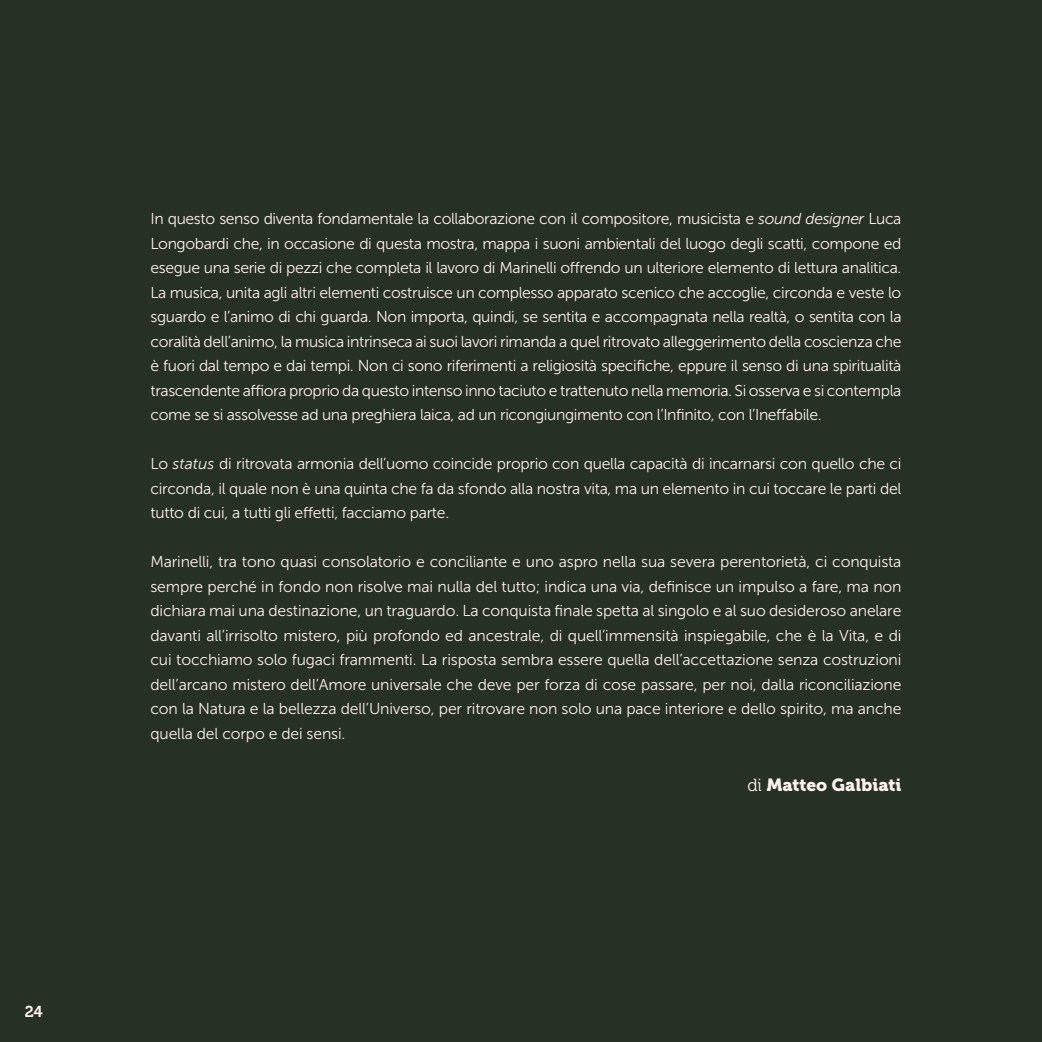
<style>
.page{position:relative;width:1042px;height:1042px;background:#fff}
.page>*{position:absolute;margin:0;border:0;box-sizing:border-box;transform-origin:0 0}
.t1{font:17.5px "Museo 900";color:#fef1eb}
.t2{font:15.75px/24.5px "Museo Sans 300";letter-spacing:-.02em;color:#fef1eb;text-align:justify}
.t3{font:15.75px "Museo 700";color:#fef1eb}
.s1{font-style:italic}
.s2{font-family:"Museo 300"}
</style>
<div class="page">
<div style="left:0;top:0;width:1041px;height:1042px;background:#273024"></div>
<hr style="left:1041px;top:0;width:1px;height:1042px;background:#4f584c">
<p class="t3" style="left:25px;top:1003px;width:19px">24</p>
<p class="t2" style="left:150px;top:207px;width:752px">In questo senso diventa fondamentale la collaborazione con il compositore, musicista e <span class="s1">sound designer</span> Luca Longobardi che, in occasione di questa mostra, mappa i suoni ambientali del luogo degli scatti, compone ed esegue una serie di pezzi che completa il lavoro di Marinelli offrendo un ulteriore elemento di lettura analitica.<br>La musica, unita agli altri elementi costruisce un complesso apparato scenico che accoglie, circonda e veste lo sguardo e l’animo di chi guarda. Non importa, quindi, se sentita e accompagnata nella realtà, o sentita con la coralità dell’animo, la musica intrinseca ai suoi lavori rimanda a quel ritrovato alleggerimento della coscienza che è fuori dal tempo e dai tempi. Non ci sono riferimenti a religiosità specifiche, eppure il senso di una spiritualità trascendente affiora proprio da questo intenso inno taciuto e trattenuto nella memoria. Si osserva e si contempla come se si assolvesse ad una preghiera laica, ad un ricongiungimento con l’Infinito, con l’Ineffabile.</p>
<p class="t2" style="left:150px;top:452px;width:752px">Lo <span class="s1">status</span> di ritrovata armonia dell’uomo coincide proprio con quella capacità di incarnarsi con quello che ci circonda, il quale non è una quinta che fa da sfondo alla nostra vita, ma un elemento in cui toccare le parti del tutto di cui, a tutti gli effetti, facciamo parte.</p>
<p class="t2" style="left:150px;top:550px;width:752px">Marinelli, tra tono quasi consolatorio e conciliante e uno aspro nella sua severa perentorietà, ci conquista sempre perché in fondo non risolve mai nulla del tutto; indica una via, definisce un impulso a fare, ma non dichiara mai una destinazione, un traguardo. La conquista finale spetta al singolo e al suo desideroso anelare davanti all’irrisolto mistero, più profondo ed ancestrale, di quell’immensità inspiegabile, che è la Vita, e di cui tocchiamo solo fugaci frammenti. La risposta sembra essere quella dell’accettazione senza costruzioni dell’arcano mistero dell’Amore universale che deve per forza di cose passare, per noi, dalla riconciliazione con la Natura e la bellezza dell’Universo, per ritrovare non solo una pace interiore e dello spirito, ma anche quella del corpo e dei sensi.</p>
<p class="t1" style="left:747px;top:775px;width:156px"><span class="s2">di</span> Matteo Galbiati</p>
</div>
